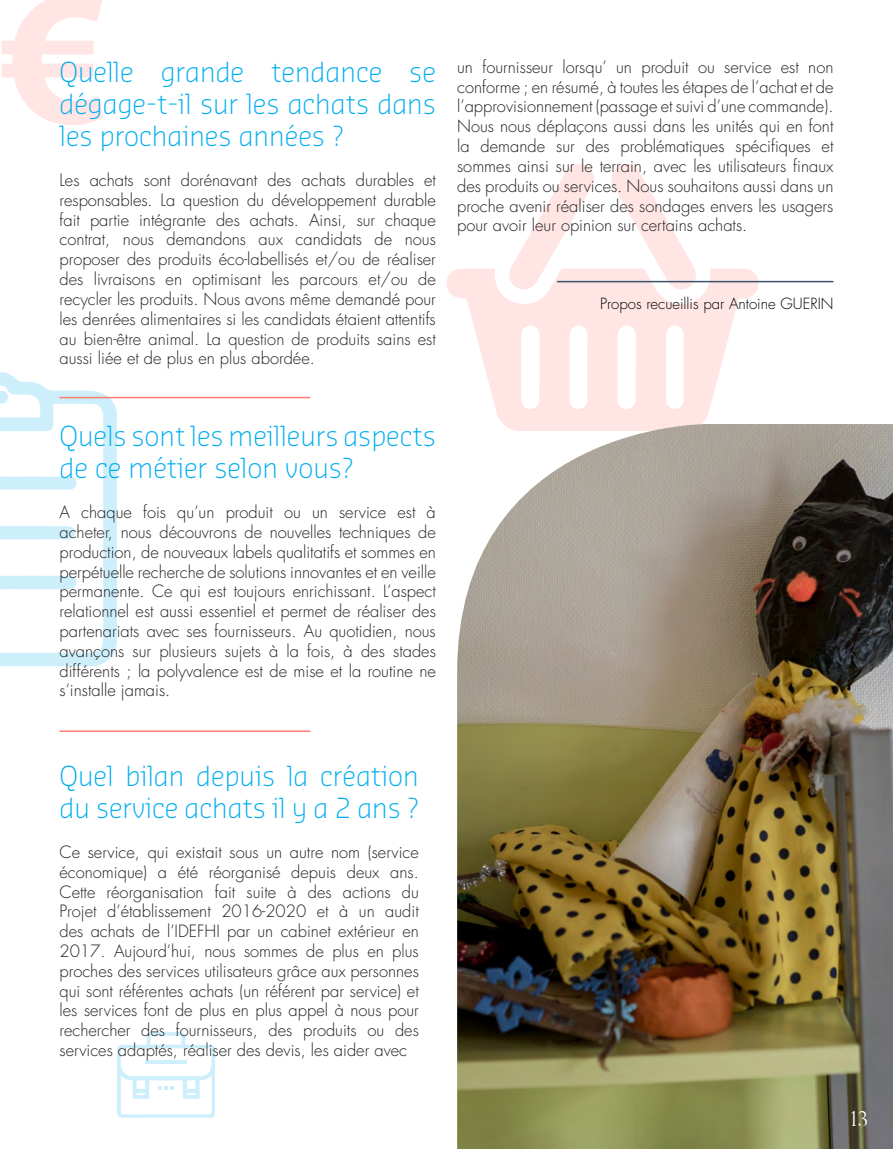
<style>
.page{position:relative;width:893px;height:1149px;background:#fff}
.page>*{position:absolute;margin:0;border:0;box-sizing:border-box;transform-origin:0 0}
.t1{font:300 27px/32.4px "Sansa Std";color:#00aeef}
.t2{font:300 21px "Butler";color:#fff}
.t3{font:300 16.5px/19.8px "Futura LT";color:#231f20;text-align:justify}
.t4{font:300 15px "Futura LT";color:#000}
</style>
<div class="page">
<svg style="left:0;top:372px;width:117px;height:294px"></svg>
<svg style="left:117px;top:1032px;width:98px;height:85px"></svg>
<hr style="left:145px;top:1060px;width:42px;height:3px;background:#00aeef">
<svg style="left:446px;top:268px;width:313px;height:156px;fill:#ffe5e3"></svg>
<svg style="left:608px;top:164px;width:91px;height:126px"></svg>
<svg style="left:509px;top:164px;width:85px;height:126px"></svg>
<svg style="left:2px;top:0;width:101px;height:125px"></svg>
<hr style="left:60px;top:730px;width:250px;height:1px;background:#ff7c72">
<img style="left:457px;top:424px;width:436px;height:724px">
<hr style="left:60px;top:396px;width:250px;height:2px;background:#ff7c72">
<hr style="left:557px;top:281px;width:276px;height:1px;background:#3d526d">
<p class="t1" style="left:60px;top:54px;width:378px;text-align:justify">Quelle grande tendance se dégage-t-il sur les achats dans les prochaines années ?</p>
<p class="t3" style="left:60px;top:170px;width:378px">Les achats sont dorénavant des achats durables et responsables. La question du développement durable fait partie intégrante des achats. Ainsi, sur chaque contrat, nous demandons aux candidats de nous proposer des produits éco-labellisés et/ou de réaliser des livraisons en optimisant les parcours et/ou de recycler les produits. Nous avons même demandé pour les denrées alimentaires si les candidats étaient attentifs au bien-être animal. La question de produits sains est aussi liée et de plus en plus abordée.</p>
<p class="t3" style="left:457px;top:57px;width:378px">un fournisseur lorsqu’ un produit ou service est non conforme ; en résumé, à toutes les étapes de l’achat et de l’approvisionnement (passage et suivi d’une commande).<br>Nous nous déplaçons aussi dans les unités qui en font la demande sur des problématiques spécifiques et sommes ainsi sur le terrain, avec les utilisateurs finaux des produits ou services. Nous souhaitons aussi dans un proche avenir réaliser des sondages envers les usagers pour avoir leur opinion sur certains achats.</p>
<p class="t4" style="left:600px;top:294px;width:235px">Propos recueillis par Antoine GUERIN</p>
<p class="t1" style="left:60px;top:418px;width:378px">Quels sont les meilleurs aspects de ce métier selon vous?</p>
<p class="t3" style="left:60px;top:502px;width:378px">A chaque fois qu’un produit ou un service est à acheter, nous découvrons de nouvelles techniques de production, de nouveaux labels qualitatifs et sommes en perpétuelle recherche de solutions innovantes et en veille permanente. Ce qui est toujours enrichissant. L’aspect relationnel est aussi essentiel et permet de réaliser des partenariats avec ses fournisseurs. Au quotidien, nous avançons sur plusieurs sujets à la fois, à des stades différents ; la polyvalence est de mise et la routine ne s’installe jamais.</p>
<p class="t1" style="left:60px;top:758px;width:361px">Quel bilan depuis la création du service achats il y a 2 ans ?</p>
<p class="t3" style="left:60px;top:842px;width:361px">Ce service, qui existait sous un autre nom (service économique) a été réorganisé depuis deux ans.<br>Cette réorganisation fait suite à des actions du Projet d’établissement 2016-2020 et à un audit des achats de l’IDEFHI par un cabinet extérieur en 2017. Aujourd’hui, nous sommes de plus en plus proches des services utilisateurs grâce aux personnes qui sont référentes achats (un référent par service) et les services font de plus en plus appel à nous pour rechercher des fournisseurs, des produits ou des services adaptés, réaliser des devis, les aider avec</p>
<p class="t2" style="left:850px;top:1104px;width:20px">13</p>
</div>
